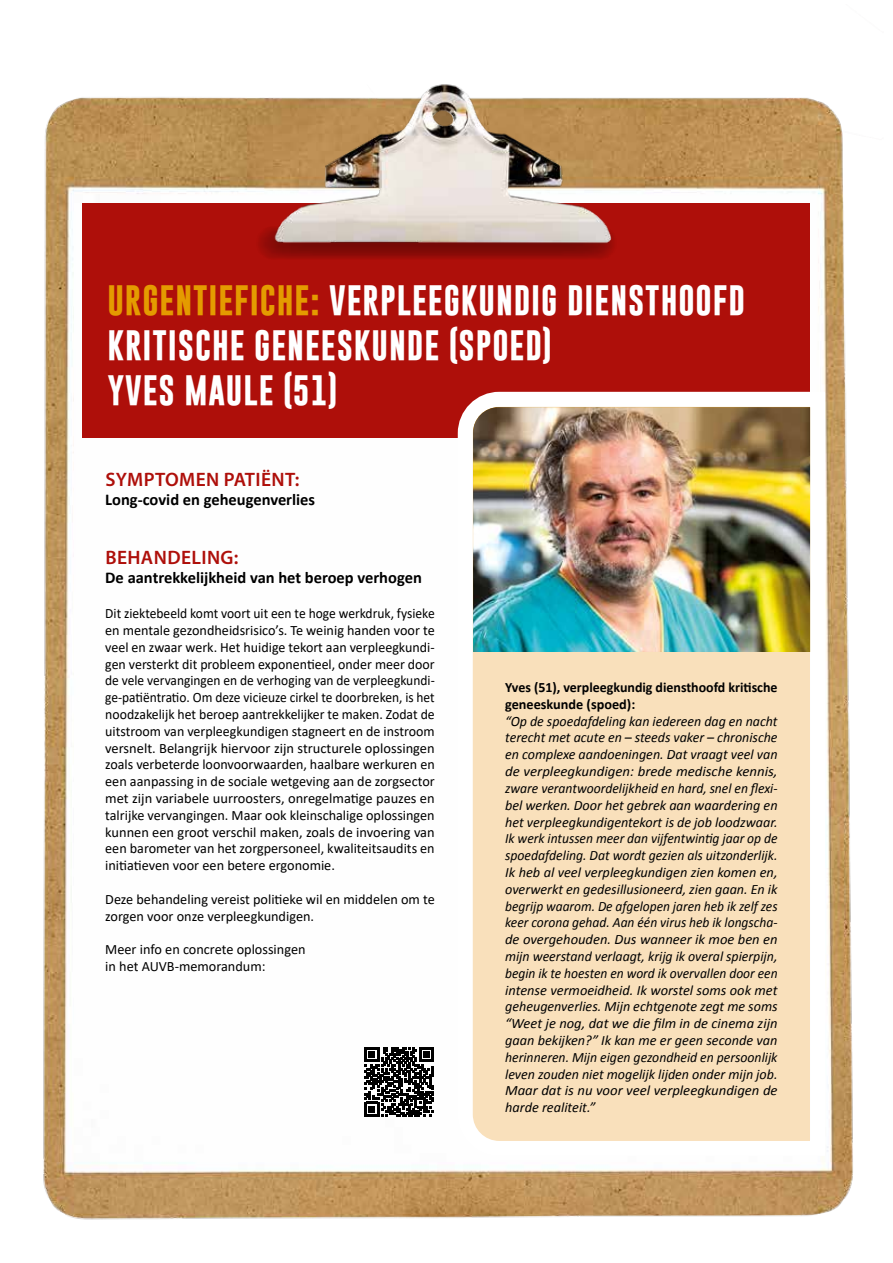
<style>
.page{position:relative;width:893px;height:1263px;background:#fff}
.page>*{position:absolute;margin:0;border:0;box-sizing:border-box;transform-origin:0 0}
.t1{font:700 30.75px/45px "Gobold";letter-spacing:.03em;color:#fff}
.t2{font:600 19.5px "Myriad Pro";letter-spacing:.02em;color:#ae0f0a}
.t3{font:700 16.5px "Calibri";color:#000}
.t4{font:italic 14.25px/16.8px "Calibri";color:#000;text-align:justify}
.t5{font:14.25px/16.8px "Calibri";color:#000;text-align:justify;scale:.95 1}
.t6{font:14.25px/16.8px "Calibri";color:#000}
.t7{font:700 14.25px/16.8px "Calibri";color:#000}
.s1{color:#e49b00}
</style>
<div class="page">
<img style="left:43px;top:97px;width:810px;height:1123px">
<div style="left:83px;top:203px;width:727px;height:235px;background:#ae0f0a"></div>
<svg style="left:450px;top:384px;width:382px;height:779px"></svg>
<img style="left:473px;top:407px;width:337px;height:245px">
<img style="left:164px;top:84px;width:565px;height:175px">
<svg style="left:365px;top:1047px;width:69px;height:69px"></svg>
<h1 class="t1" style="left:107px;top:278px;width:639px"><span class="s1">URGENTIEFICHE:</span> VERPLEEGKUNDIG DIENSTHOOFD<br>KRITISCHE GENEESKUNDE (SPOED)<br>YVES MAULE (51)</h1>
<h2 class="t2" style="left:105px;top:467px;width:196px">SYMPTOMEN PATIËNT:</h2>
<p class="t3" style="left:105px;top:488px;width:211px">Long-covid en geheugenverlies</p>
<h2 class="t2" style="left:105px;top:545px;width:134px">BEHANDELING:</h2>
<p class="t3" style="left:105px;top:566px;width:318px">De aantrekkelijkheid van het beroep verhogen</p>
<p class="t5" style="left:105px;top:605px;width:348px">Dit ziektebeeld komt voort uit een te hoge werkdruk, fysieke en mentale gezondheidsrisico’s. Te weinig handen voor te veel en zwaar werk. Het huidige tekort aan verpleegkundi&shy;gen versterkt dit probleem exponentieel, onder meer door de vele vervangingen en de verhoging van de verpleegkundi&shy;ge-patiëntratio. Om deze vicieuze cirkel te doorbreken, is het noodzakelijk het beroep aantrekkelijker te maken. Zodat de uitstroom van verpleegkundigen stagneert en de instroom versnelt. Belangrijk hiervoor zijn structurele oplossingen zoals verbeterde loonvoorwaarden, haalbare werkuren en een aanpassing in de sociale wetgeving aan de zorgsector met zijn variabele uurroosters, onregelmatige pauzes en talrijke vervangingen. Maar ook kleinschalige oplossingen kunnen een groot verschil maken, zoals de invoering van een barometer van het zorgpersoneel, kwaliteitsaudits en initiatieven voor een betere ergonomie.</p>
<p class="t6" style="left:105px;top:890px;width:331px">Deze behandeling vereist politieke wil en middelen om te zorgen voor onze verpleegkundigen.</p>
<p class="t6" style="left:105px;top:941px;width:202px">Meer info en concrete oplossingen in het AUVB-memorandum:</p>
<p class="t7" style="left:505px;top:678px;width:274px">Yves (51), verpleegkundig diensthoofd kritische geneeskunde (spoed):</p>
<p class="t4" style="left:505px;top:712px;width:274px">“Op de spoedafdeling kan iedereen dag en nacht terecht met acute en – steeds vaker – chronische en complexe aandoeningen. Dat vraagt veel van de verpleegkundigen: brede medische kennis, zware verantwoordelijkheid en hard, snel en flexi&shy;bel werken. Door het gebrek aan waardering en het verpleegkundigentekort is de job loodzwaar.<br>Ik werk intussen meer dan vijfentwintig jaar op de spoedafdeling. Dat wordt gezien als uitzonderlijk.<br>Ik heb al veel verpleegkundigen zien komen en, overwerkt en gedesillusioneerd, zien gaan. En ik begrijp waarom. De afgelopen jaren heb ik zelf zes keer corona gehad. Aan één virus heb ik longscha&shy;de overgehouden. Dus wanneer ik moe ben en mijn weerstand verlaagt, krijg ik overal spierpijn, begin ik te hoesten en word ik overvallen door een intense vermoeidheid. Ik worstel soms ook met geheugenverlies. Mijn echtgenote zegt me soms “Weet je nog, dat we die film in de cinema zijn gaan bekijken?” Ik kan me er geen seconde van herinneren. Mijn eigen gezondheid en persoonlijk leven zouden niet mogelijk lijden onder mijn job.<br>Maar dat is nu voor veel verpleegkundigen de harde realiteit.”</p>
</div>
